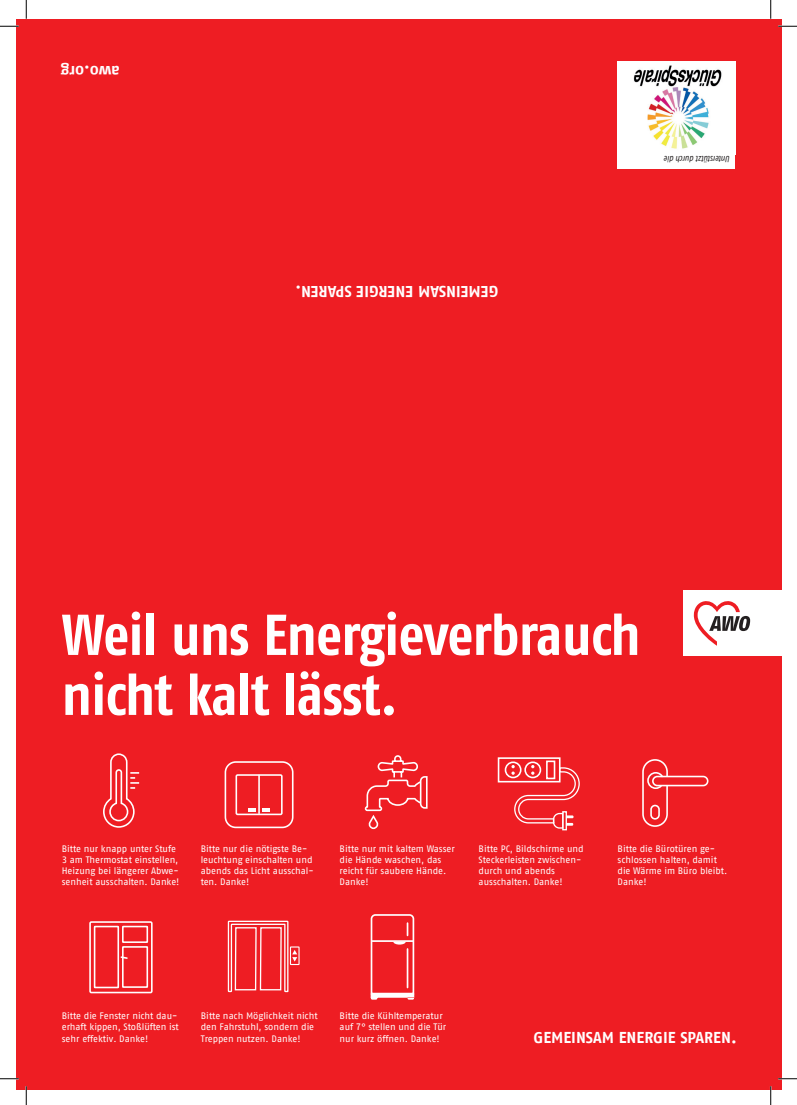
<style>
.page{position:relative;width:797px;height:1105px;background:#fff}
.page>*{position:absolute;margin:0;border:0;box-sizing:border-box;transform-origin:0 0}
.t1{font:700 57.5px/60px "AWO Fago Cond";letter-spacing:-.01em;color:#fff}
.t2{font:700 15.75px "AWO Fago Office";color:#fff}
.t3{font:9.38px/11.2px "AWO Fago Office";color:#fff}
.t4{font:italic 8.75px "AWO Fago Cond";color:#231f20}
</style>
<div class="page">
<div style="left:16px;top:19px;width:765px;height:1070px;background:#ee1d23"></div>
<div style="left:224px;top:761px;width:69px;height:67px;border:2px solid #fff;border-radius:10px"></div>
<div style="left:235px;top:774px;width:47px;height:41px;border:2px solid #fff"></div>
<hr style="left:258px;top:775px;width:2px;height:39px;background:#fff">
<svg style="left:262px;top:808px;width:8px;height:3px"></svg>
<svg style="left:248px;top:808px;width:8px;height:3px"></svg>
<svg style="left:364px;top:755px;width:64px;height:75px"></svg>
<svg style="left:103px;top:753px;width:37px;height:75px"></svg>
<div style="left:290px;top:946px;width:9px;height:19px;border:1px solid #fff"></div>
<svg style="left:227px;top:920px;width:70px;height:73px"></svg>
<div style="left:89px;top:921px;width:64px;height:72px;border:2px solid #fff"></div>
<div style="left:94px;top:926px;width:25px;height:62px;border:2px solid #fff"></div>
<div style="left:122px;top:926px;width:26px;height:17px;border:2px solid #fff"></div>
<div style="left:122px;top:946px;width:26px;height:42px;border:2px solid #fff"></div>
<svg style="left:119px;top:955px;width:9px;height:5px"></svg>
<div style="left:642px;top:759px;width:26px;height:68px;border:2px solid #fff;border-radius:12px"></div>
<div style="left:652px;top:776px;width:56px;height:10px;border:2px solid #fff;border-radius:5px"></div>
<svg style="left:647px;top:772px;width:17px;height:17px"></svg>
<div style="left:650px;top:805px;width:10px;height:15px;border:2px solid #fff;border-radius:4px"></div>
<svg style="left:370px;top:914px;width:45px;height:86px"></svg>
<svg style="left:497px;top:757px;width:83px;height:72px"></svg>
<div style="left:562px;top:811px;width:5px;height:19px;border:1px solid #fff"></div>
<div style="left:682px;top:590px;width:99px;height:65px;background:#fff"></div>
<svg style="left:693px;top:601px;width:57px;height:45px"></svg>
<div style="left:617px;top:62px;width:118px;height:107px;background:#fff"></div>
<img style="left:633px;top:65px;width:89px;height:84px">
<svg style="left:0;top:25px;width:19px;height:2px"></svg>
<svg style="left:778px;top:25px;width:19px;height:2px"></svg>
<svg style="left:0;top:1078px;width:19px;height:1px"></svg>
<svg style="left:778px;top:1078px;width:19px;height:1px"></svg>
<svg style="left:25px;top:0;width:2px;height:19px"></svg>
<svg style="left:25px;top:1086px;width:2px;height:19px"></svg>
<svg style="left:770px;top:0;width:1px;height:19px"></svg>
<svg style="left:770px;top:1086px;width:1px;height:19px"></svg>
<h2 class="t2" style="left:120px;top:81px;width:61px;rotate:-180deg">awo.org</h2>
<h2 class="t2" style="left:498px;top:300px;width:205px;rotate:-180deg">GEMEINSAM ENERGIE SPAREN.</h2>
<p class="t4" style="left:730px;top:164px;width:67px;rotate:-180deg">Unterstützt durch die</p>
<h1 class="t1" style="left:62px;top:604px;width:580px">Weil uns Energieverbrauch nicht kalt lässt.</h1>
<p class="t3" style="left:62px;top:842px;width:119px">Bitte nur knapp unter Stufe<br>3 am Thermostat einstellen,<br>Heizung bei längerer Abwe&shy;senheit ausschalten. Danke!</p>
<p class="t3" style="left:339px;top:842px;width:117px">Bitte nur mit kaltem Wasser die Hände waschen, das reicht für saubere Hände.<br>Danke!</p>
<p class="t3" style="left:478px;top:842px;width:107px">Bitte PC, Bildschirme und<br>Steckerleisten zwischen&shy;durch und abends ausschalten. Danke!</p>
<p class="t3" style="left:201px;top:842px;width:115px">Bitte nur die nötigste Be&shy;leuchtung einschalten und abends das Licht ausschal&shy;ten. Danke!</p>
<p class="t3" style="left:617px;top:842px;width:111px">Bitte die Bürotüren ge&shy;schlossen halten, damit die Wärme im Büro bleibt.<br>Danke!</p>
<p class="t3" style="left:201px;top:1010px;width:118px">Bitte nach Möglichkeit nicht den Fahrstuhl, sondern die<br>Treppen nutzen. Danke!</p>
<p class="t3" style="left:62px;top:1010px;width:119px">Bitte die Fenster nicht dau&shy;erhaft kippen, Stoßlüften ist sehr effektiv. Danke!</p>
<p class="t3" style="left:339px;top:1010px;width:108px">Bitte die Kühltemperatur auf 7° stellen und die Tür nur kurz öffnen. Danke!</p>
<h2 class="t2" style="left:533px;top:1028px;width:205px">GEMEINSAM ENERGIE SPAREN.</h2>
</div>
